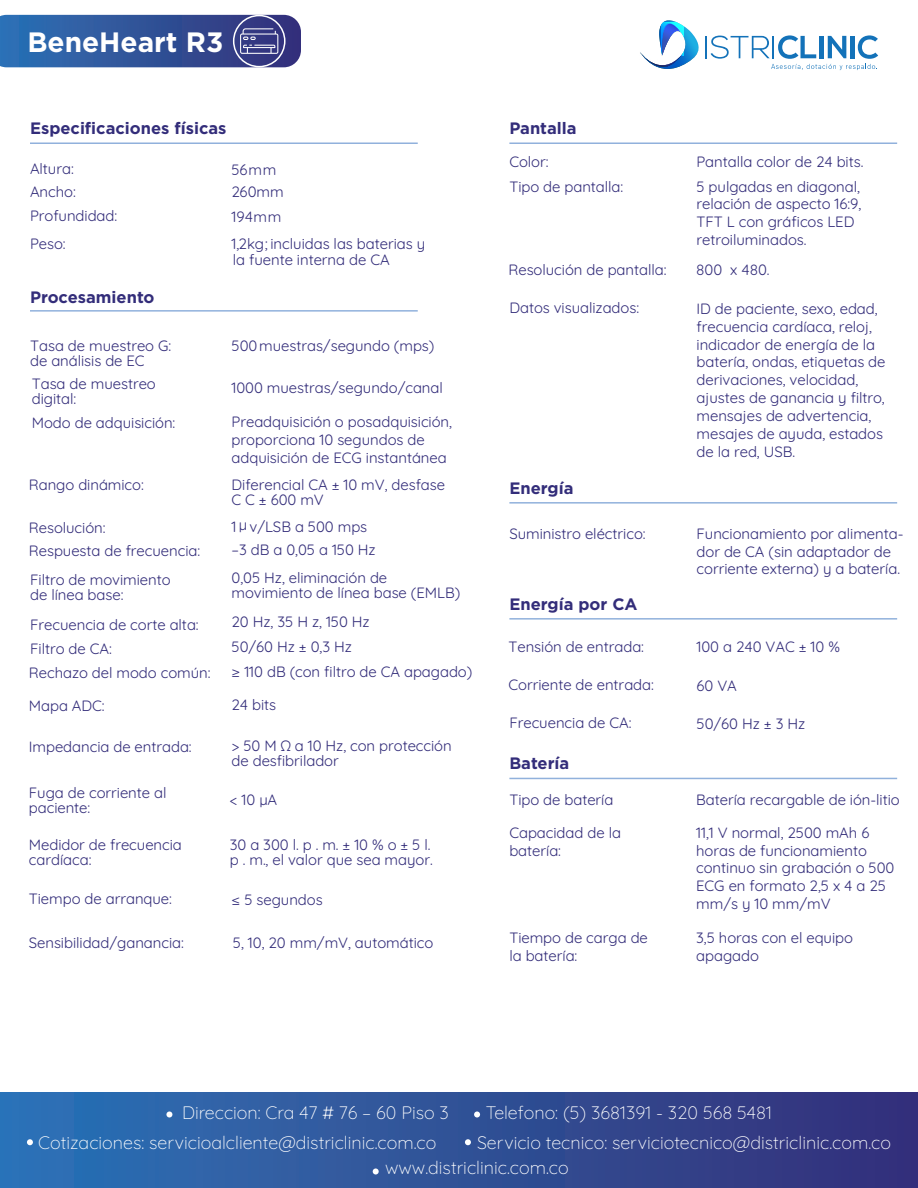
<style>
.page{position:relative;width:918px;height:1188px;background:#fff}
.page>*{position:absolute;margin:0;border:0;box-sizing:border-box;transform-origin:0 0}
.t1{font:700 27.9px "Gotham";color:#fff}
.t2{font:18px/26px "Quicksand Light 300";color:#fff}
.t3{font:700 16.5px "Gotham";color:#332d7a}
.t4{font:15px/18px "Quicksand Light 400";letter-spacing:-.005em;color:#332d7a}
</style>
<div class="page">
<div style="left:0;top:1092px;width:918px;height:96px;background:linear-gradient(to right,#2c73b7,#342f78)"></div>
<svg style="left:27px;top:1139px;width:6px;height:6px"></svg>
<svg style="left:166px;top:1112px;width:6px;height:6px"></svg>
<svg style="left:465px;top:1139px;width:6px;height:6px"></svg>
<svg style="left:373px;top:1168px;width:6px;height:6px"></svg>
<svg style="left:474px;top:1112px;width:6px;height:6px"></svg>
<svg style="left:640px;top:20px;width:238px;height:51px"></svg>
<hr style="left:30px;top:142px;width:388px;height:2px;background:#91b1dc">
<hr style="left:509px;top:142px;width:388px;height:2px;background:#91b1dc">
<hr style="left:509px;top:502px;width:388px;height:2px;background:#91b1dc">
<hr style="left:509px;top:618px;width:388px;height:2px;background:#91b1dc">
<hr style="left:509px;top:778px;width:388px;height:1px;background:#91b1dc">
<hr style="left:30px;top:310px;width:388px;height:2px;background:#91b1dc">
<svg style="left:0;top:15px;width:301px;height:52px;background:#38589b"></svg>
<h1 class="t1" style="left:27px;top:24px;width:198px">BeneHeart R3</h1>
<p class="t3" style="left:30px;top:117px;width:198px">Especificaciones físicas</p>
<p class="t4" style="left:30px;top:156px;width:47px;line-height:22.8px">Altura:<br>Ancho:</p>
<p class="t4" style="left:30px;top:201px;width:89px;line-height:27.3px">Profundidad:<br>Peso:</p>
<p class="t3" style="left:30px;top:286px;width:126px">Procesamiento</p>
<p class="t4" style="left:30px;top:337px;width:143px;line-height:15px">Tasa de muestreo G: de análisis de EC</p>
<p class="t4" style="left:32px;top:375px;width:126px;line-height:15px">Tasa de muestreo digital:</p>
<p class="t4" style="left:32px;top:413px;width:145px">Modo de adquisición:</p>
<p class="t4" style="left:29px;top:474px;width:117px">Rango dinámico:</p>
<p class="t4" style="left:29px;top:514px;width:173px;line-height:23.7px">Resolución:<br>Respuesta de frecuencia:</p>
<p class="t4" style="left:30px;top:570px;width:142px;line-height:15px">Filtro de movimiento de línea base:</p>
<p class="t4" style="left:29px;top:610px;width:183px;line-height:24.5px">Frecuencia de corte alta:<br>Filtro de CA:<br>Rechazo del modo común:</p>
<p class="t4" style="left:29px;top:696px;width:77px">Mapa ADC:</p>
<p class="t4" style="left:29px;top:736px;width:164px">Impedancia de entrada:</p>
<p class="t4" style="left:29px;top:784px;width:139px;line-height:15px">Fuga de corriente al paciente:</p>
<p class="t4" style="left:29px;top:835px;width:155px;line-height:15px">Medidor de frecuencia cardíaca:</p>
<p class="t4" style="left:29px;top:888px;width:145px">Tiempo de arranque:</p>
<p class="t4" style="left:29px;top:932px;width:157px">Sensibilidad/ganancia:</p>
<p class="t4" style="left:232px;top:156px;width:54px;line-height:22.8px">56 mm<br>260 mm</p>
<p class="t4" style="left:232px;top:201px;width:195px;line-height:27.3px">194 mm<br>1,2 kg; incluidas las baterias y</p>
<p class="t4" style="left:233px;top:249px;width:158px">la fuente interna de CA</p>
<p class="t4" style="left:232px;top:336px;width:204px">500muestras/segundo (mps)</p>
<p class="t4" style="left:232px;top:377px;width:213px">1000 muestras/segundo/canal</p>
<p class="t4" style="left:232px;top:411px;width:222px">Preadquisición o posadquisición, proporciona 10 segundos de adquisición de ECG instantánea</p>
<p class="t4" style="left:232px;top:476px;width:215px;line-height:15px">Diferencial CA ± 10 mV, desfase<br>C C ± 600 mV</p>
<p class="t4" style="left:232px;top:513px;width:146px;line-height:23.5px">1 µ v/LSB a 500 mps –3 dB a 0,05 a 150 Hz</p>
<p class="t4" style="left:232px;top:569px;width:230px;line-height:15px">0,05 Hz, eliminación de movimiento de línea base (EMLB)</p>
<p class="t4" style="left:232px;top:608px;width:242px;line-height:24.6px">20 Hz, 35 H z, 150 Hz<br>50/60 Hz ± 0,3 Hz<br>≥ 110 dB (con filtro de CA apagado)</p>
<p class="t4" style="left:232px;top:694px;width:46px">24 bits</p>
<p class="t4" style="left:232px;top:736px;width:222px;line-height:15px">&gt; 50 M Ω a 10 Hz, con protección de desfibrilador</p>
<p class="t4" style="left:230px;top:789px;width:49px">&lt; 10 µA</p>
<p class="t4" style="left:230px;top:835px;width:204px;line-height:15px">30 a 300 l. p . m. ± 10 % o ± 5 l. p . m., el valor que sea mayor.</p>
<p class="t4" style="left:232px;top:889px;width:93px">≤ 5 segundos</p>
<p class="t4" style="left:233px;top:933px;width:202px">5, 10, 20 mm/mV, automático</p>
<p class="t3" style="left:509px;top:117px;width:69px">Pantalla</p>
<p class="t4" style="left:509px;top:151px;width:41px">Color:</p>
<p class="t4" style="left:696px;top:151px;width:168px">Pantalla color de 24 bits.</p>
<p class="t4" style="left:509px;top:176px;width:115px">Tipo de pantalla:</p>
<p class="t4" style="left:696px;top:176px;width:166px">5 pulgadas en diagonal, relación de aspecto 16:9,<br>TFT L con gráficos LED retroiluminados.</p>
<p class="t4" style="left:508px;top:260px;width:160px">Resolución de pantalla:</p>
<p class="t4" style="left:696px;top:259px;width:75px">800 x 480.</p>
<p class="t4" style="left:509px;top:297px;width:131px">Datos visualizados:</p>
<p class="t4" style="left:697px;top:298px;width:190px">ID de paciente, sexo, edad, frecuencia cardíaca, reloj, indicador de energía de la batería, ondas, etiquetas de derivaciones, velocidad, ajustes de ganancia y filtro, mensajes de advertencia, mesajes de ayuda, estados de la red, USB.</p>
<p class="t3" style="left:509px;top:477px;width:66px">Energía</p>
<p class="t4" style="left:509px;top:523px;width:138px">Suministro eléctrico:</p>
<p class="t4" style="left:697px;top:523px;width:208px">Funcionamiento por alimenta&shy;dor de CA (sin adaptador de corriente externa) y a batería.</p>
<p class="t3" style="left:509px;top:593px;width:130px">Energía por CA</p>
<p class="t4" style="left:508px;top:636px;width:137px">Tensión de entrada:</p>
<p class="t4" style="left:697px;top:636px;width:145px">100 a 240 VAC ± 10 %</p>
<p class="t4" style="left:508px;top:674px;width:147px">Corriente de entrada:</p>
<p class="t4" style="left:697px;top:675px;width:42px">60 VA</p>
<p class="t4" style="left:509px;top:712px;width:124px">Frecuencia de CA:</p>
<p class="t4" style="left:697px;top:713px;width:110px">50/60 Hz ± 3 Hz</p>
<p class="t3" style="left:509px;top:752px;width:61px">Batería</p>
<p class="t4" style="left:509px;top:789px;width:106px">Tipo de batería</p>
<p class="t4" style="left:509px;top:822px;width:113px">Capacidad de la batería:</p>
<p class="t4" style="left:509px;top:928px;width:140px">Tiempo de carga de la batería:</p>
<p class="t4" style="left:696px;top:789px;width:205px">Batería recargable de ión-litio</p>
<p class="t4" style="left:696px;top:822px;width:200px">11,1 V normal, 2500 mAh 6 horas de funcionamiento continuo sin grabación o 500<br>ECG en formato 2,5 x 4 a 25 mm/s y 10 mm/mV</p>
<p class="t4" style="left:696px;top:928px;width:158px">3,5 horas con el equipo apagado</p>
<p class="t2" style="left:182px;top:1097px;width:268px">Direccion: Cra 47 # 76 – 60 Piso 3</p>
<p class="t2" style="left:486px;top:1097px;width:288px">Telefono: (5) 3681391 - 320 568 5481</p>
<p class="t2" style="left:38px;top:1127px;width:400px">Cotizaciones: servicioalcliente@districlinic.com.co</p>
<p class="t2" style="left:385px;top:1127px;width:507px;text-indent:92px">Servicio tecnico: serviciotecnico@districlinic.com.co www.districlinic.com.co</p>
</div>
